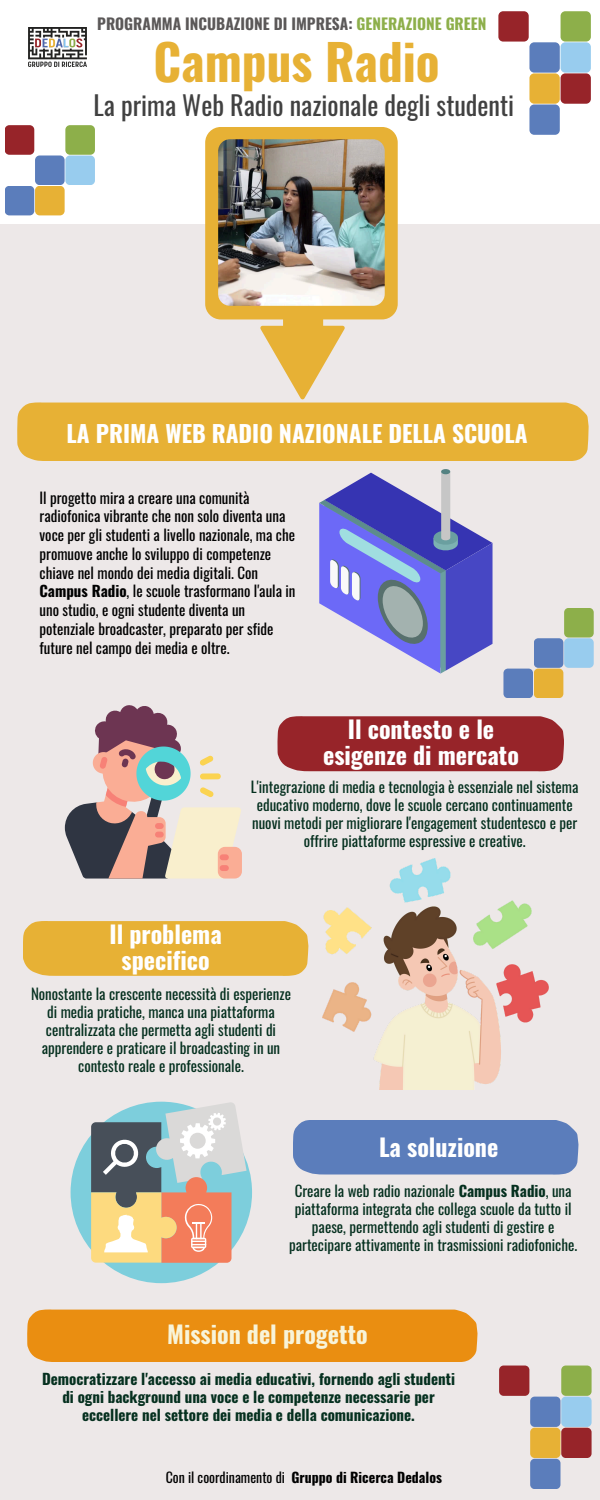
<style>
.page{position:relative;width:600px;height:1500px;background:#fff}
.page>*{position:absolute;margin:0;border:0;box-sizing:border-box;transform-origin:0 0}
.t1{font:700 49.3px "Oswald";color:#e7b135}
.t2{font:26.2px "Oswald";color:#414141}
.t3{font:700 24px/25.5px "Oswald";color:#fff;text-align:center}
.t4{font:700 24px "Oswald";color:#f8f4d9}
.t5{font:700 23.3px "Oswald";color:#fff}
.t6{font:700 15.4px "Oswald";color:#5b5858}
.t7{font:15px/18px "Oswald";color:#05301f;text-align:center}
.t8{font:15px/18.8px "Oswald";color:#000}
.t9{font:700 15px/18px "Oswald";color:#05301f;text-align:center}
.t10{font:700 13.9px "Oswald";color:#000}
.s1{color:#8daf4a}
.s2{font-weight:700}
.s3{font-weight:400}
</style>
<div class="page">
<div style="left:0;top:224px;width:600px;height:1276px;background:#ede8e8"></div>
<div style="left:17px;top:402px;width:572px;height:59px;background:#e7b135"></div>
<div style="left:278px;top:716px;width:286px;height:55px;background:#972429"></div>
<div style="left:27px;top:1309px;width:450px;height:53px;background:#ea8e11"></div>
<img style="left:29px;top:28px;width:57px;height:39px">
<div style="left:5px;top:186px;width:29px;height:29px;background:#5b7dbb;border-radius:5px"></div>
<div style="left:65px;top:125px;width:30px;height:30px;background:#8daf4a;border-radius:5px"></div>
<div style="left:35px;top:155px;width:30px;height:30px;background:#5b7dbb;border-radius:5px"></div>
<div style="left:5px;top:125px;width:29px;height:30px;background:#972429;border-radius:5px"></div>
<div style="left:35px;top:186px;width:30px;height:29px;background:#e7b135;border-radius:5px"></div>
<div style="left:65px;top:155px;width:30px;height:30px;background:#98ccee;border-radius:5px"></div>
<div style="left:529px;top:104px;width:31px;height:31px;background:#5b7dbb;border-radius:5px"></div>
<div style="left:561px;top:11px;width:30px;height:31px;background:#8daf4a;border-radius:5px"></div>
<div style="left:529px;top:42px;width:31px;height:31px;background:#5b7dbb;border-radius:5px"></div>
<div style="left:498px;top:11px;width:31px;height:31px;background:#972429;border-radius:5px"></div>
<div style="left:529px;top:73px;width:31px;height:31px;background:#e7b135;border-radius:5px"></div>
<div style="left:561px;top:42px;width:30px;height:31px;background:#98ccee;border-radius:5px"></div>
<div style="left:561px;top:73px;width:30px;height:31px;background:#972429;border-radius:5px"></div>
<svg style="left:205px;top:127px;width:193px;height:272px"></svg>
<img style="left:218px;top:139px;width:167px;height:167px;border-radius:12px">
<svg style="left:65px;top:705px;width:177px;height:174px"></svg>
<div style="left:23px;top:921px;width:285px;height:55px;background:#e7b135"></div>
<svg style="left:503px;top:608px;width:91px;height:90px"></svg>
<div style="left:530px;top:1459px;width:31px;height:30px;background:#5b7dbb;border-radius:4px"></div>
<div style="left:561px;top:1366px;width:31px;height:30px;background:#8daf4a;border-radius:4px"></div>
<div style="left:530px;top:1397px;width:31px;height:30px;background:#5b7dbb;border-radius:4px"></div>
<div style="left:499px;top:1366px;width:30px;height:30px;background:#972429;border-radius:4px"></div>
<div style="left:530px;top:1428px;width:31px;height:30px;background:#e7b135;border-radius:4px"></div>
<div style="left:561px;top:1397px;width:31px;height:30px;background:#98ccee;border-radius:4px"></div>
<div style="left:561px;top:1428px;width:31px;height:30px;background:#972429;border-radius:4px"></div>
<img style="left:323px;top:859px;width:226px;height:231px">
<div style="left:293px;top:1120px;width:285px;height:55px;background:#5b7dbb"></div>
<svg style="left:71px;top:1102px;width:181px;height:181px"></svg>
<svg style="left:319px;top:469px;width:174px;height:205px"></svg>
<h4 class="t6" style="left:97px;top:11px;width:391px">PROGRAMMA INCUBAZIONE DI IMPRESA: <span class="s1">GENERAZIONE GREEN</span></h4>
<p class="t1" style="left:153px;top:23px;width:288px">Campus Radio</p>
<h1 class="t2" style="left:94px;top:84px;width:422px">La prima Web Radio nazionale degli studenti</h1>
<p class="t5" style="left:67px;top:415px;width:463px">LA PRIMA WEB RADIO NAZIONALE DELLA SCUOLA</p>
<h2 class="t8" style="left:40px;top:487px;width:258px">Il progetto mira a creare una comunità radiofonica vibrante che non solo diventa una voce per gli studenti a livello nazionale, ma che promuove anche lo sviluppo di competenze chiave nel mondo dei media digitali. Con <span class="s2">Campus Radio</span>, le scuole trasformano l'aula in uno studio, e ogni studente diventa un potenziale broadcaster, preparato per sfide future nel campo dei media e oltre.</h2>
<p class="t3" style="left:323px;top:716px;width:197px">Il contesto e le esigenze di mercato</p>
<h2 class="t3" style="left:109px;top:920px;width:114px;line-height:26.2px">Il problema specifico</h2>
<p class="t7" style="left:251px;top:777px;width:329px">L'integrazione di media e tecnologia è essenziale nel sistema educativo moderno, dove le scuole cercano continuamente nuovi metodi per migliorare l'engagement studentesco e per offrire piattaforme espressive e creative.</p>
<p class="t7" style="left:31px;top:984px;width:262px">Nonostante la crescente necessità di esperienze di media pratiche, manca una piattaforma centralizzata che permetta agli studenti di apprendere e praticare il broadcasting in un contesto reale e professionale.</p>
<p class="t3" style="left:379px;top:1134px;width:121px">La soluzione</p>
<h2 class="t7" style="left:289px;top:1181px;width:290px">Creare la web radio nazionale <span class="s2">Campus Radio</span>, una piattaforma integrata che collega scuole da tutto il paese, permettendo agli studenti di gestire e partecipare attivamente in trasmissioni radiofoniche.</h2>
<p class="t4" style="left:167px;top:1315px;width:202px">Mission del progetto</p>
<p class="t9" style="left:42px;top:1370px;width:414px">Democratizzare l'accesso ai media educativi, fornendo agli studenti di ogni background una voce e le competenze necessarie per eccellere nel settore dei media e della comunicazione.</p>
<p class="t10" style="left:166px;top:1466px;width:278px"><span class="s3">Con il coordinamento di</span> Gruppo di Ricerca Dedalos</p>
</div>
